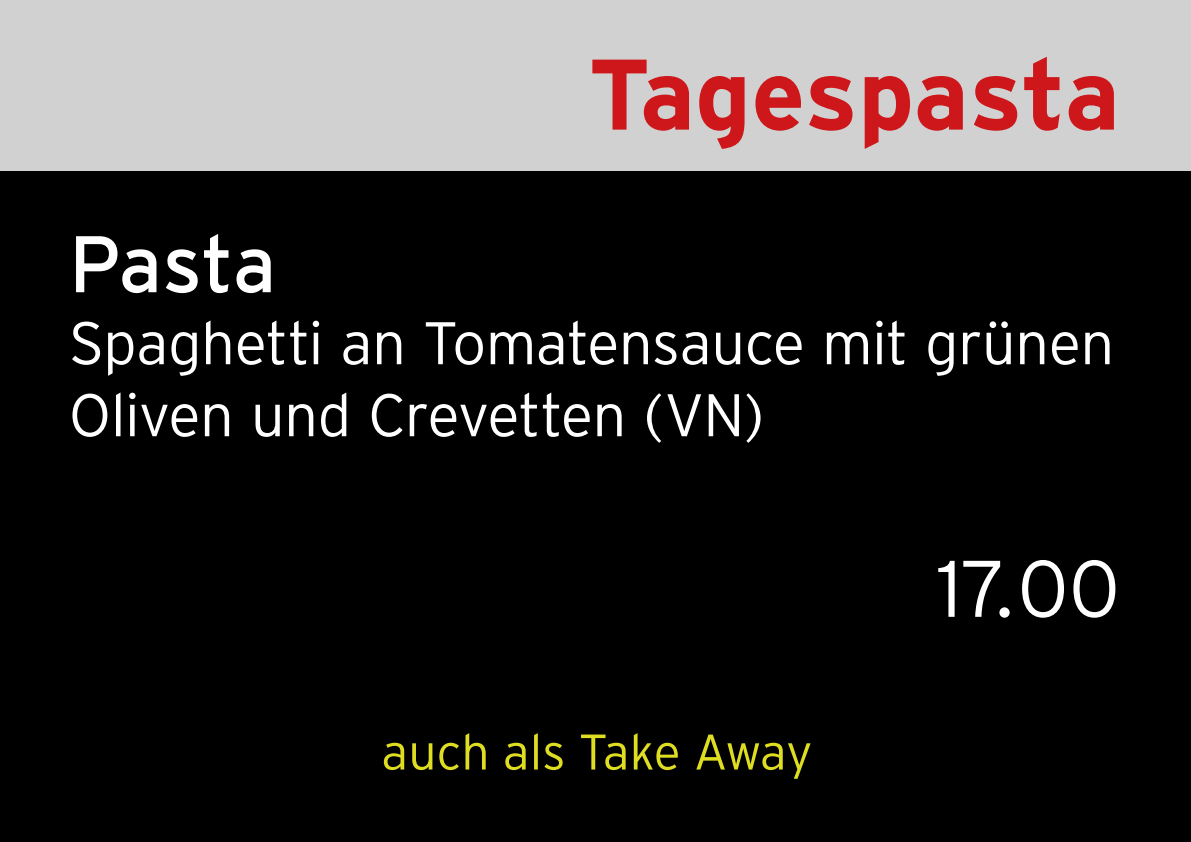
<style>
.page{position:relative;width:1191px;height:842px;background:#fff}
.page>*{position:absolute;margin:0;border:0;box-sizing:border-box;transform-origin:0 0}
.t1{font:700 100px "Interstate";letter-spacing:-.01em;color:#cd171a}
.t2{font:300 80px "Interstate";color:#fff}
.t3{font:80px "Interstate";letter-spacing:-.015em;color:#fff}
.t4{font:300 60px/72px "Interstate";letter-spacing:-.015em;color:#fff}
.t5{font:300 50px "Interstate";color:#dedd21}
</style>
<div class="page">
<div style="left:0;top:170px;width:1191px;height:672px;background:#000"></div>
<div style="left:0;top:0;width:1191px;height:170px;background:#d1d1d1"></div>
<h1 class="t1" style="left:588px;top:34px;width:533px">Tagespasta</h1>
<h2 class="t3" style="left:69px;top:215px;width:209px">Pasta</h2>
<p class="t4" style="left:69px;top:307px;width:1047px">Spaghetti an Tomatensauce mit grünen<br>Oliven und Crevetten (VN)</p>
<p class="t5" style="left:381px;top:721px;width:433px">auch als Take Away</p>
<h2 class="t2" style="left:937px;top:540px;width:184px">17.00</h2>
</div>
